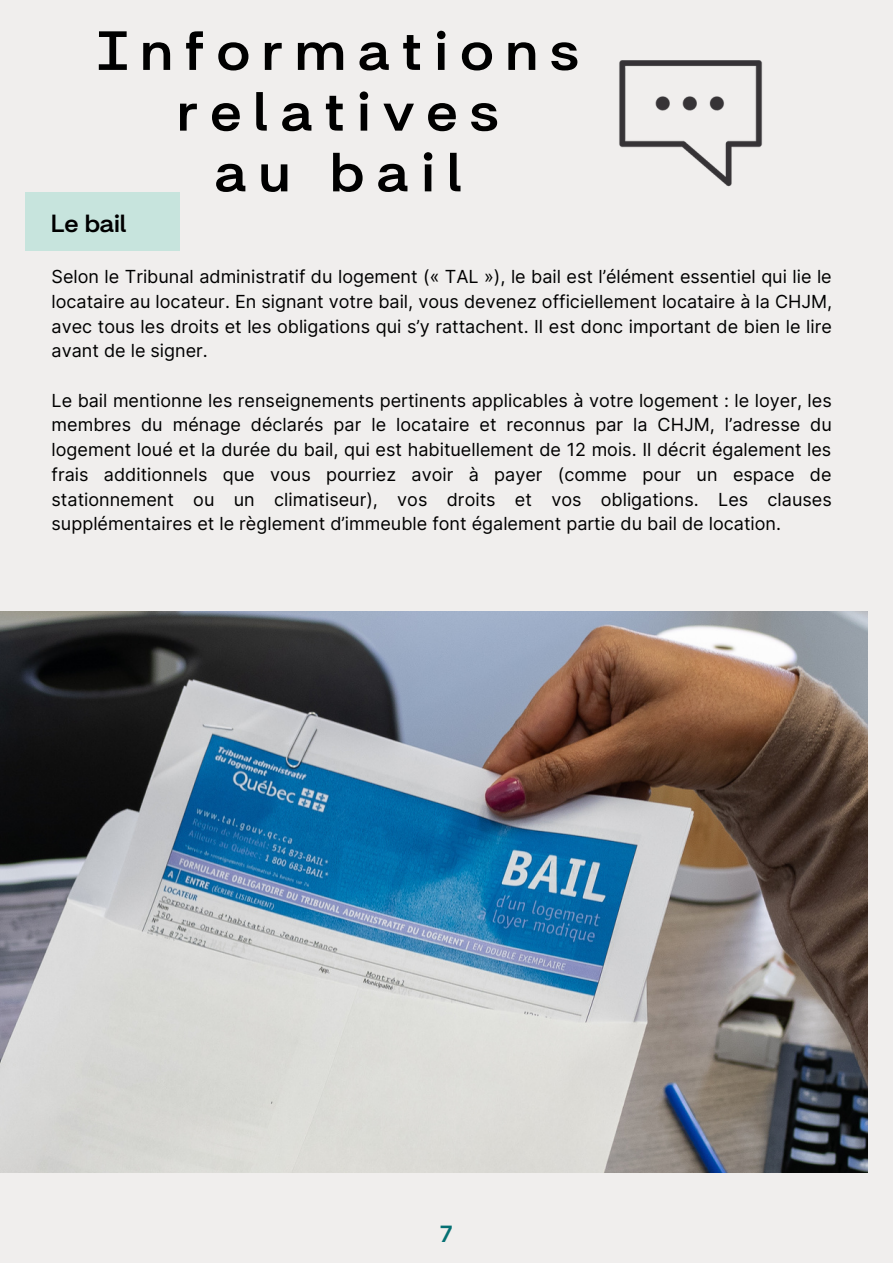
<style>
.page{position:relative;width:893px;height:1264px;background:#fff}
.page>*{position:absolute;margin:0;border:0;box-sizing:border-box;transform-origin:0 0}
.t1{font:800 60px/60.8px "Britanica";letter-spacing:.22em;color:#000;text-align:center}
.t2{font:800 27px "Britanica";color:#000}
.t3{font:600 22.5px "Inter";color:#057073}
.t4{font:18px/24.8px "Inter";color:#000;text-align:justify}
</style>
<div class="page">
<div style="left:0;top:0;width:892px;height:1262px;background:#f0eeed"></div>
<div style="left:25px;top:192px;width:155px;height:59px;background:#c7e4dd"></div>
<img style="left:619px;top:60px;width:144px;height:127px">
<img style="left:0;top:611px;width:867px;height:561px">
<p class="t1" style="left:98px;top:14px;width:482px">Informations relatives</p>
<p class="t1" style="left:215px;top:136px;width:248px">au bail</p>
<p class="t2" style="left:52px;top:204px;width:76px">Le bail</p>
<p class="t4" style="left:52px;top:264px;width:782px">Selon le Tribunal administratif du logement (« TAL »), le bail est l’élément essentiel qui lie le locataire au locateur. En signant votre bail, vous devenez officiellement locataire à la CHJM, avec tous les droits et les obligations qui s’y rattachent. Il est donc important de bien le lire avant de le signer.</p>
<p class="t4" style="left:52px;top:388px;width:781px">Le bail mentionne les renseignements pertinents applicables à votre logement : le loyer, les membres du ménage déclarés par le locataire et reconnus par la CHJM, l’adresse du logement loué et la durée du bail, qui est habituellement de 12 mois. Il décrit également les frais additionnels que vous pourriez avoir à payer (comme pour un espace de stationnement ou un climatiseur), vos droits et vos obligations. Les clauses supplémentaires et le règlement d’immeuble font également partie du bail de location.</p>
<p class="t3" style="left:439px;top:1220px;width:15px">7</p>
</div>
